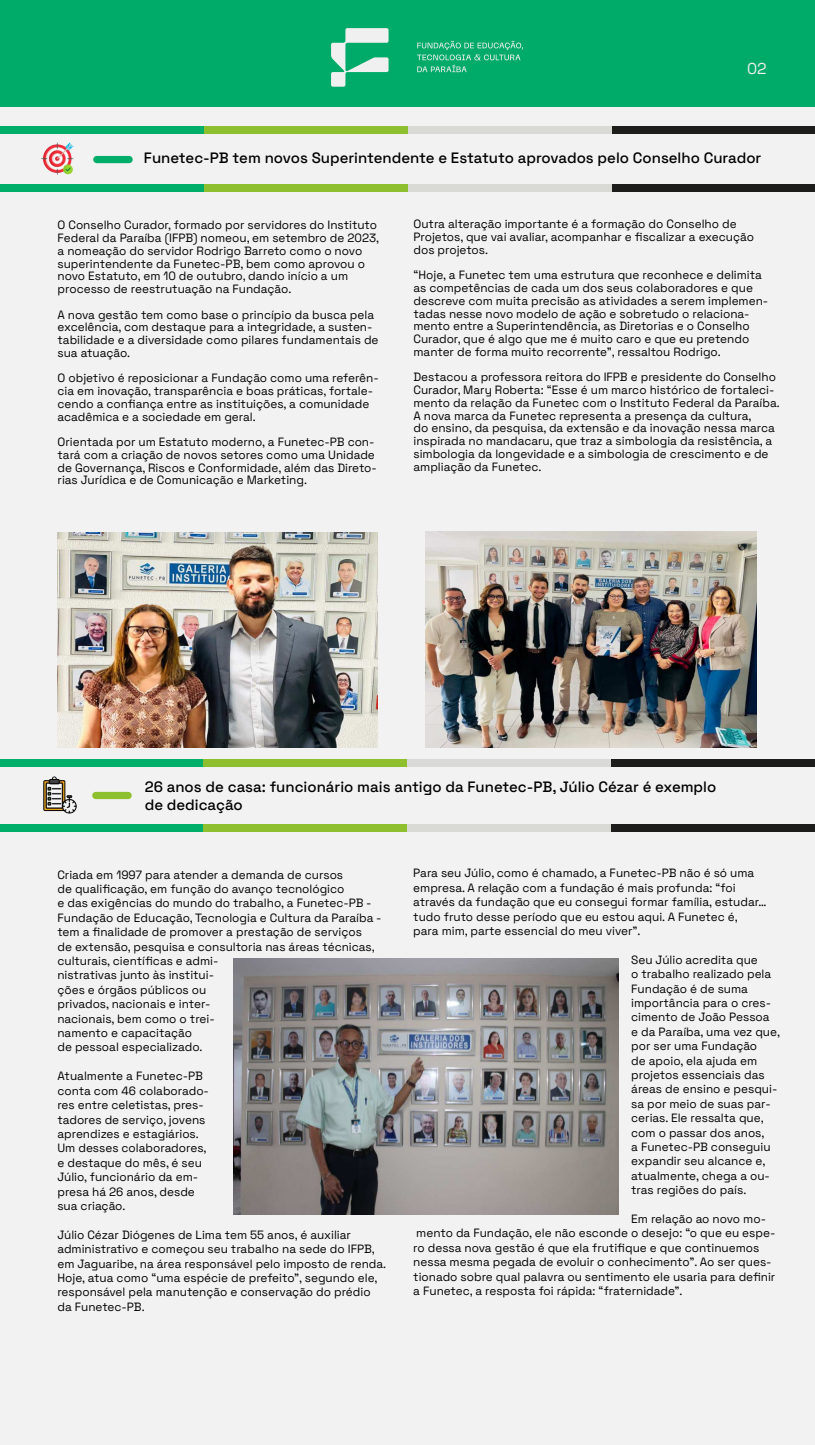
<style>
.page{position:relative;width:815px;height:1445px;background:#fff}
.page>*{position:absolute;margin:0;border:0;box-sizing:border-box;transform-origin:0 0}
.t1{font:15.75px "Space Grotesk";color:#f0f0f0}
.t2{font:500 15px/18px "Space Grotesk";color:#000}
.t3{font:12px/14.4px "Space Grotesk";color:#000}
</style>
<div class="page">
<div style="left:0;top:0;width:814px;height:1444px;background:#f2f2f2"></div>
<div style="left:0;top:0;width:814px;height:106px;background:#00ab69"></div>
<svg style="left:331px;top:28px;width:57px;height:59px"></svg>
<svg style="left:417px;top:41px;width:106px;height:31px"></svg>
<div style="left:0;top:759px;width:203px;height:7px;background:#00ad69"></div>
<div style="left:203px;top:759px;width:204px;height:7px;background:#8dbf2e"></div>
<div style="left:407px;top:759px;width:204px;height:7px;background:#d9d9d6"></div>
<div style="left:611px;top:759px;width:203px;height:7px;background:#1d1d1b"></div>
<div style="left:0;top:824px;width:203px;height:8px;background:#00ad69"></div>
<div style="left:203px;top:824px;width:204px;height:8px;background:#8dbf2e"></div>
<div style="left:407px;top:824px;width:204px;height:8px;background:#d9d9d6"></div>
<div style="left:611px;top:824px;width:203px;height:8px;background:#1d1d1b"></div>
<div style="left:93px;top:156px;width:40px;height:7px;background:#00ad69;border-radius:4px"></div>
<div style="left:0;top:126px;width:204px;height:7px;background:#00ad69"></div>
<div style="left:204px;top:126px;width:204px;height:7px;background:#8dbf2e"></div>
<div style="left:408px;top:126px;width:203px;height:7px;background:#d9d9d6"></div>
<div style="left:611px;top:126px;width:203px;height:7px;background:#1d1d1b"></div>
<div style="left:92px;top:792px;width:40px;height:7px;background:#8dbf2e;border-radius:4px"></div>
<div style="left:0;top:184px;width:204px;height:7px;background:#00ad69"></div>
<div style="left:204px;top:184px;width:204px;height:7px;background:#8dbf2e"></div>
<div style="left:408px;top:184px;width:204px;height:7px;background:#d9d9d6"></div>
<div style="left:612px;top:184px;width:202px;height:7px;background:#1d1d1b"></div>
<img style="left:41px;top:142px;width:33px;height:33px">
<img style="left:425px;top:531px;width:331px;height:216px">
<img style="left:58px;top:532px;width:320px;height:215px">
<img style="left:43px;top:776px;width:34px;height:38px">
<img style="left:233px;top:958px;width:385px;height:256px">
<h1 class="t1" style="left:747px;top:62px;width:21px">02</h1>
<p class="t2" style="left:144px;top:150px;width:619px">Funetec-PB tem novos Superintendente e Estatuto aprovados pelo Conselho Curador</p>
<p class="t3" style="left:58px;top:220px;width:323px;line-height:12.8px">O Conselho Curador, formado por servidores do Instituto Federal da ParaÌba (IFPB) nomeou, em setembro de 2023, a nomeaÁ„o do servidor Rodrigo Barreto como o novo superintendente da Funetec-PB, bem como aprovou o novo Estatuto, em 10 de outubro, dando inÌcio a um processo de reestrutuaÁ„o na FundaÁ„o.</p>
<p class="t3" style="left:58px;top:309px;width:322px;line-height:12.8px">A nova gest„o tem como base o princÌpio da busca pela excelÍncia, com destaque para a integridade, a susten&shy;tabilidade e a diversidade como pilares fundamentais de sua atuaÁ„o.</p>
<p class="t3" style="left:58px;top:373px;width:323px;line-height:12.8px">O objetivo È reposicionar a FundaÁ„o como uma referÍn&shy;cia em inovaÁ„o, transparÍncia e boas pr·ticas, fortale&shy;cendo a confiança entre as instituições, a comunidade acadÍmica e a sociedade em geral.</p>
<p class="t3" style="left:58px;top:437px;width:321px;line-height:12.8px">Orientada por um Estatuto moderno, a Funetec-PB con&shy;tar· com a criaÁ„o de novos setores como uma Unidade de GovernanÁa, Riscos e Conformidade, alÈm das Direto&shy;rias JurÌdica e de ComunicaÁ„o e Marketing.</p>
<p class="t3" style="left:413px;top:219px;width:342px;line-height:12.8px">Outra alteraÁ„o importante È a formaÁ„o do Conselho de<br>Projetos, que vai avaliar, acompanhar e fiscalizar a execução dos projetos.</p>
<p class="t3" style="left:413px;top:270px;width:356px;line-height:12.8px">ìHoje, a Funetec tem uma estrutura que reconhece e delimita as competÍncias de cada um dos seus colaboradores e que descreve com muita precis„o as atividades a serem implemen&shy;tadas nesse novo modelo de aÁ„o e sobretudo o relaciona&shy;mento entre a SuperintendÍncia, as Diretorias e o Conselho Curador, que È algo que me È muito caro e que eu pretendo manter de forma muito recorrenteî, ressaltou Rodrigo.</p>
<p class="t3" style="left:413px;top:372px;width:368px;line-height:12.8px">Destacou a professora reitora do IFPB e presidente do Conselho Curador, Mary Roberta: ìEsse È um marco histÛrico de fortaleci&shy;mento da relaÁ„o da Funetec com o Instituto Federal da ParaÌba.<br>A nova marca da Funetec representa a presenÁa da cultura,<br>do ensino, da pesquisa, da extens„o e da inovaÁ„o nessa marca inspirada no mandacaru, que traz a simbologia da resistência, a simbologia da longevidade e a simbologia de crescimento e de ampliaÁ„o da Funetec.</p>
<p class="t2" style="left:145px;top:779px;width:573px">26 anos de casa: funcion·rio mais antigo da Funetec-PB, J˙lio CÈzar È exemplo de dedicaÁ„o</p>
<p class="t3" style="left:57px;top:868px;width:325px">Criada em 1997 para atender a demanda de cursos<br>de qualificação, em função do avanço tecnológico<br>e das exigÍncias do mundo do trabalho, a Funetec-PB - FundaÁ„o de EducaÁ„o, Tecnologia e Cultura da ParaÌba - tem a finalidade de promover a prestação de serviços<br>de extens„o, pesquisa e consultoria nas ·reas tÈcnicas, culturais, científicas e admi-<br>nistrativas junto ‡s institui-<br>ções e órgãos públicos ou<br>privados, nacionais e inter-<br>nacionais, bem como o trei-<br>namento e capacitaÁ„o<br>de pessoal especializado.</p>
<p class="t3" style="left:57px;top:1070px;width:153px">Atualmente a Funetec-PB conta com 46 colaborado&shy;res entre celetistas, pres&shy;tadores de serviÁo, jovens aprendizes e estagiários.<br>Um desses colaboradores, e destaque do mÍs, È seu<br>Júlio, funcionário da em&shy;presa h· 26 anos, desde sua criaÁ„o.</p>
<p class="t3" style="left:57px;top:1226px;width:330px">Júlio Cézar Diógenes de Lima tem 55 anos, é auxiliar administrativo e comeÁou seu trabalho na sede do IFPB, em Jaguaribe, na ·rea respons·vel pelo imposto de renda.<br>Hoje, atua como ìuma espÈcie de prefeitoî, segundo ele, respons·vel pela manutenÁ„o e conservaÁ„o do prÈdio da Funetec-PB.</p>
<p class="t3" style="left:413px;top:865px;width:354px">Para seu Júlio, como é chamado, a Funetec-PB não é só uma empresa. A relaÁ„o com a fundaÁ„o È mais profunda: ìfoi atravÈs da fundaÁ„o que eu consegui formar famÌlia, estudarÖ tudo fruto desse perÌodo que eu estou aqui. A Funetec È,<br>para mim, parte essencial do meu viverî.</p>
<p class="t3" style="left:631px;top:951px;width:150px">Seu Júlio acredita que<br>o trabalho realizado pela<br>FundaÁ„o È de suma import‚ncia para o cres&shy;cimento de Jo„o Pessoa<br>e da Paraíba, uma vez que, por ser uma FundaÁ„o<br>de apoio, ela ajuda em projetos essenciais das ·reas de ensino e pesqui&shy;sa por meio de suas par&shy;cerias. Ele ressalta que, com o passar dos anos,<br>a Funetec-PB conseguiu expandir seu alcance e, atualmente, chega a ou&shy;tras regiões do país.</p>
<p class="t3" style="left:413px;top:1212px;width:363px;text-indent:218px">Em relaÁ„o ao novo mo&shy;mento da FundaÁ„o, ele n„o esconde o desejo: ìo que eu espe&shy;ro dessa nova gestão é que ela frutifique e que continuemos nessa mesma pegada de evoluir o conhecimentoî. Ao ser ques&shy;tionado sobre qual palavra ou sentimento ele usaria para definir a Funetec, a resposta foi r·pida: ìfraternidadeî.</p>
</div>
